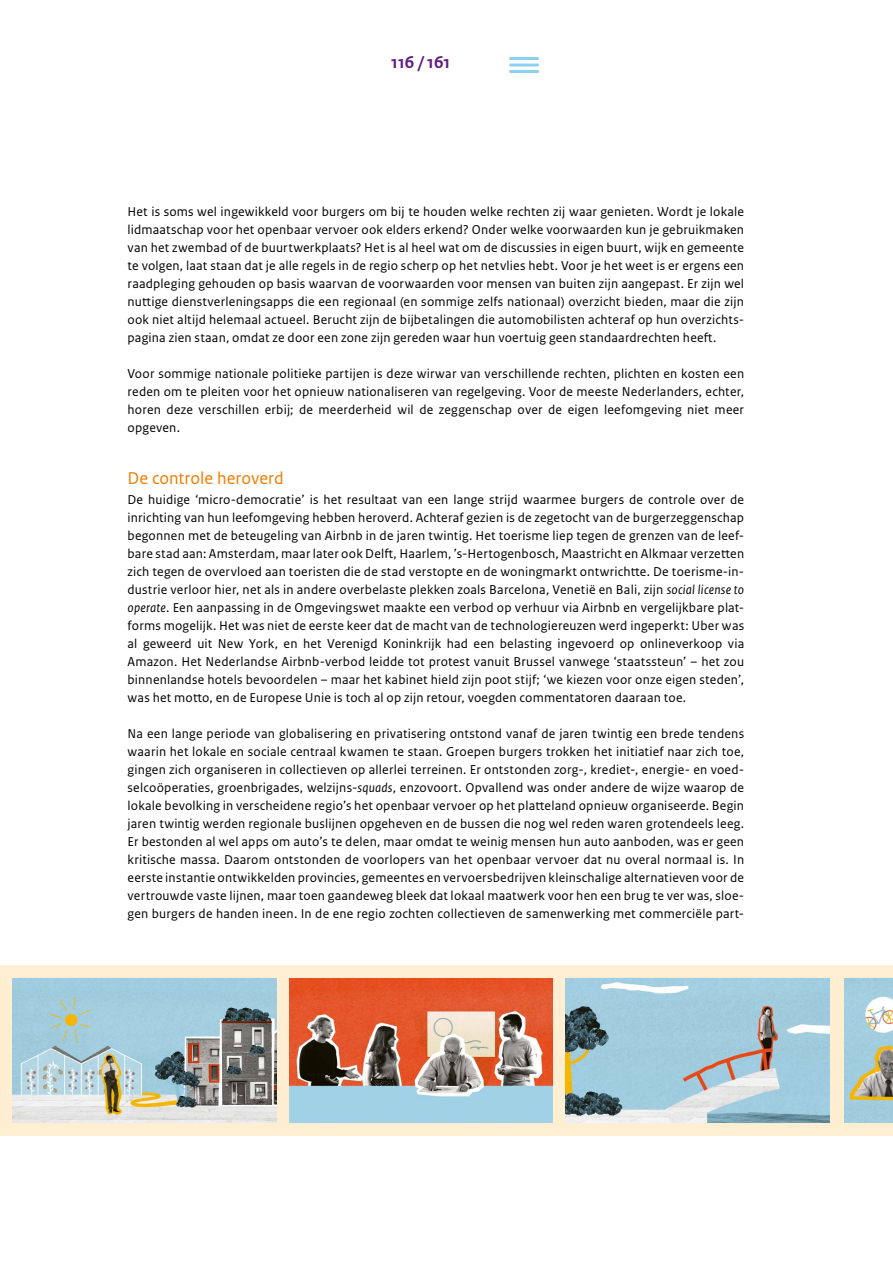
<style>
.page{position:relative;width:893px;height:1263px;background:#fff}
.page>*{position:absolute;margin:0;border:0;box-sizing:border-box;transform-origin:0 0}
._04_Tussenkop_oranje{font:18px "Rijksoverheid Sans Text";color:#f17b00}
.t1{font:700 18px "Rijksoverheid Sans Text";color:#631c7f}
._01_PLATTETEKST{font:13.5px/18px "Rijksoverheid Sans Text";letter-spacing:.015em;color:#000;text-align:justify}
.s1{font-style:italic}
</style>
<div class="page">
<hr style="left:511px;top:57px;width:27px;height:3px;background:#8cd0f0">
<hr style="left:511px;top:64px;width:27px;height:3px;background:#8cd0f0">
<hr style="left:511px;top:70px;width:27px;height:3px;background:#8cd0f0">
<div style="left:0;top:965px;width:893px;height:170px;background:#ffeed1"></div>
<img style="left:844px;top:978px;width:49px;height:144px">
<img style="left:566px;top:978px;width:263px;height:144px">
<img style="left:289px;top:978px;width:264px;height:144px">
<img style="left:13px;top:978px;width:263px;height:144px">
<h1 class="t1" style="left:391px;top:52px;width:61px">116 / 161</h1>
<p class="_01_PLATTETEKST" style="left:128px;top:203px;width:618px">Het is soms wel ingewikkeld voor burgers om bij te houden welke rechten zij waar genieten. Wordt je lokale lidmaatschap voor het openbaar vervoer ook elders erkend? Onder welke voorwaarden kun je gebruikmaken van het zwembad of de buurtwerkplaats? Het is al heel wat om de discussies in eigen buurt, wijk en gemeente te volgen, laat staan dat je alle regels in de regio scherp op het netvlies hebt. Voor je het weet is er ergens een raadpleging gehouden op basis waarvan de voorwaarden voor mensen van buiten zijn aangepast. Er zijn wel nuttige dienstverleningsapps die een regionaal (en sommige zelfs nationaal) overzicht bieden, maar die zijn ook niet altijd helemaal actueel. Berucht zijn de bijbetalingen die automobilisten achteraf op hun overzichts&shy;pagina zien staan, omdat ze door een zone zijn gereden waar hun voertuig geen standaardrechten heeft.</p>
<p class="_01_PLATTETEKST" style="left:128px;top:365px;width:618px">Voor sommige nationale politieke partijen is deze wirwar van verschillende rechten, plichten en kosten een reden om te pleiten voor het opnieuw nationaliseren van regelgeving. Voor de meeste Nederlanders, echter, horen deze verschillen erbij; de meerderheid wil de zeggenschap over de eigen leefomgeving niet meer opgeven.</p>
<p class="_04_Tussenkop_oranje" style="left:128px;top:468px;width:158px">De controle heroverd</p>
<p class="_01_PLATTETEKST" style="left:128px;top:491px;width:618px">De huidige ‘micro-democratie’ is het resultaat van een lange strijd waarmee burgers de controle over de inrichting van hun leefomgeving hebben heroverd. Achteraf gezien is de zegetocht van de burgerzeggenschap begonnen met de beteugeling van Airbnb in de jaren twintig. Het toerisme liep tegen de grenzen van de leef&shy;bare stad aan: Amsterdam, maar later ook Delft, Haarlem, ’s-Hertogenbosch, Maastricht en Alkmaar verzetten zich tegen de overvloed aan toeristen die de stad verstopte en de woningmarkt ontwrichtte. De toerisme-in&shy;dustrie verloor hier, net als in andere overbelaste plekken zoals Barcelona, Venetië en Bali, zijn <span class="s1">social license to operate</span>. Een aanpassing in de Omgevingswet maakte een verbod op verhuur via Airbnb en vergelijkbare plat&shy;forms mogelijk. Het was niet de eerste keer dat de macht van de technologiereuzen werd ingeperkt: Uber was al geweerd uit New York, en het Verenigd Koninkrijk had een belasting ingevoerd op onlineverkoop via Amazon. Het Nederlandse Airbnb-verbod leidde tot protest vanuit Brussel vanwege ‘staatssteun’ – het zou binnenlandse hotels bevoordelen – maar het kabinet hield zijn poot stijf; ‘we kiezen voor onze eigen steden’, was het motto, en de Europese Unie is toch al op zijn retour, voegden commentatoren daaraan toe.</p>
<p class="_01_PLATTETEKST" style="left:128px;top:725px;width:618px">Na een lange periode van globalisering en privatisering ontstond vanaf de jaren twintig een brede tendens waarin het lokale en sociale centraal kwamen te staan. Groepen burgers trokken het initiatief naar zich toe, gingen zich organiseren in collectieven op allerlei terreinen. Er ontstonden zorg-, krediet-, energie- en voed&shy;selcoöperaties, groenbrigades, welzijns-<span class="s1">squads</span>, enzovoort. Opvallend was onder andere de wijze waarop de lokale bevolking in verscheidene regio’s het openbaar vervoer op het platteland opnieuw organiseerde. Begin jaren twintig werden regionale buslijnen opgeheven en de bussen die nog wel reden waren grotendeels leeg.<br>Er bestonden al wel apps om auto’s te delen, maar omdat te weinig mensen hun auto aanboden, was er geen kritische massa. Daarom ontstonden de voorlopers van het openbaar vervoer dat nu overal normaal is. In eerste instantie ontwikkelden provincies, gemeentes en vervoersbedrijven kleinschalige alternatieven voor de vertrouwde vaste lijnen, maar toen gaandeweg bleek dat lokaal maatwerk voor hen een brug te ver was, sloe&shy;gen burgers de handen ineen. In de ene regio zochten collectieven de samenwerking met commerciële part-</p>
</div>
